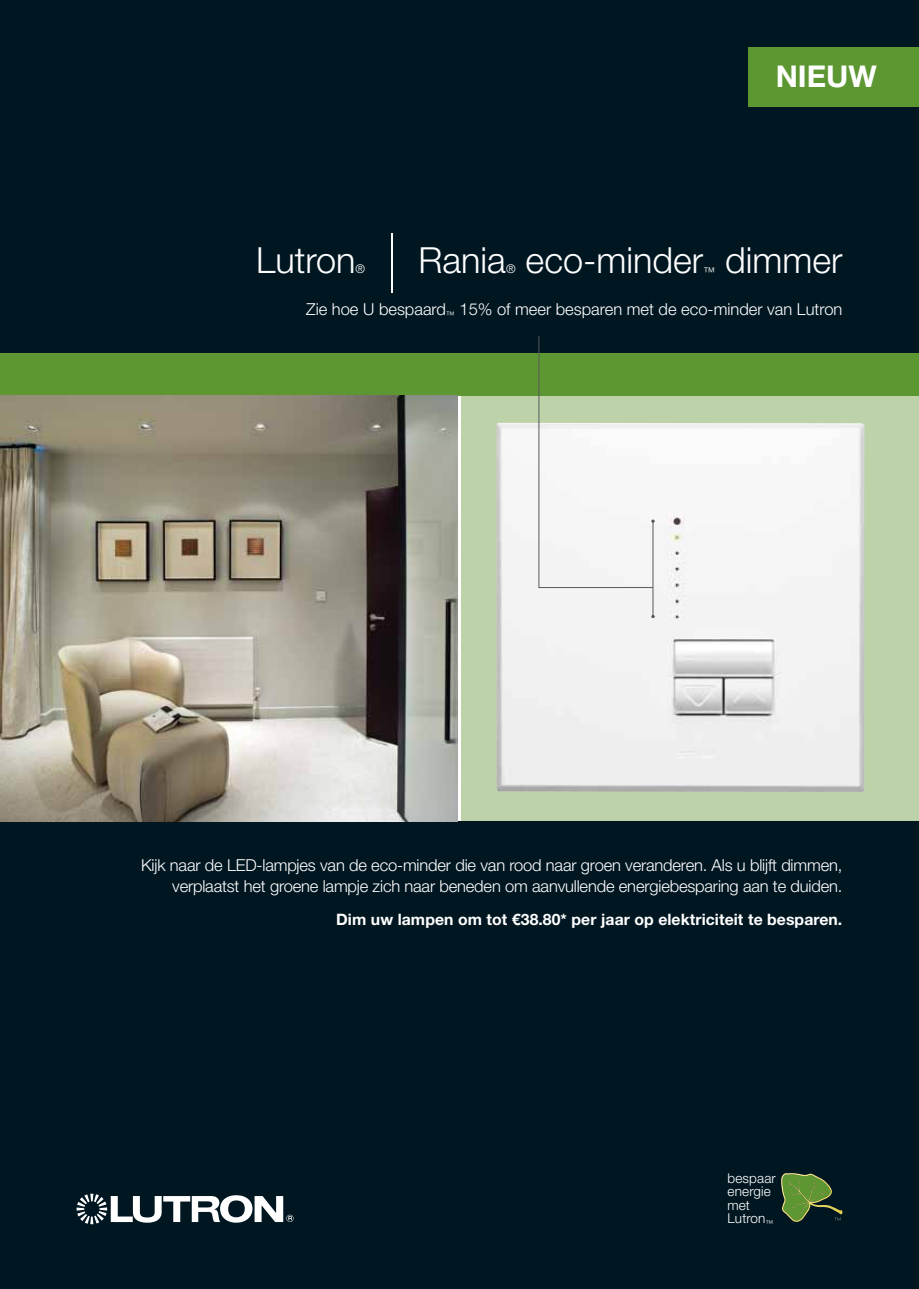
<style>
.page{position:relative;width:919px;height:1289px;background:#fff}
.page>*{position:absolute;margin:0;border:0;box-sizing:border-box;transform-origin:0 0}
.t1{font:300 36px "Helvetica Neue LT Std";color:#fff}
.t2{font:700 30px "Helvetica Neue LT Std";color:#fff}
.t3{font:300 16.5px/21px "Helvetica Neue LT Std";letter-spacing:-.01em;color:#fff;text-align:right}
.t4{font:300 16.5px "Helvetica Neue";color:#fff}
.t5{font:700 15.75px "Helvetica Neue LT Std";letter-spacing:.005em;color:#fff}
.t6{font:300 13.5px/13.5px "Helvetica Neue LT Std";letter-spacing:.01em;color:#fff}
.t7{font:300 12px "Helvetica Neue LT Std";color:#fff}
.s1{font-weight:200;font-size:59.7px}
</style>
<div class="page">
<div style="left:461px;top:395px;width:457px;height:426px;background:#bdd2a9"></div>
<div style="left:0;top:0;width:918px;height:353px;background:#001722"></div>
<div style="left:0;top:353px;width:918px;height:42px;background:#5d9732"></div>
<div style="left:0;top:821px;width:918px;height:467px;background:#001722"></div>
<svg style="left:77px;top:1193px;width:216px;height:31px"></svg>
<img style="left:496px;top:422px;width:369px;height:370px">
<hr style="left:652px;top:521px;width:1px;height:95px;background:#58595b">
<svg style="left:538px;top:336px;width:116px;height:252px"></svg>
<div style="left:748px;top:47px;width:170px;height:59px;background:#5d9732"></div>
<img style="left:0;top:395px;width:457px;height:426px">
<svg style="left:781px;top:1173px;width:61px;height:48px"></svg>
<h2 class="t2" style="left:775px;top:65px;width:103px">NIEUW</h2>
<h1 class="t1" style="left:385px;top:247px;width:122px"><span class="s1">|</span> Rania</h1>
<h1 class="t1" style="left:256px;top:247px;width:101px">Lutron</h1>
<h1 class="t1" style="left:725px;top:247px;width:119px">dimmer</h1>
<p class="t4" style="left:306px;top:303px;width:537px">Zie hoe U bespaard<sub>™</sub> 15% of meer besparen met de eco-minder van Lutron</p>
<h1 class="t1" style="left:525px;top:247px;width:179px">eco-minder</h1>
<p class="t7" style="left:355px;top:264px;width:11px">®</p>
<p class="t7" style="left:506px;top:264px;width:11px">®</p>
<p class="t7" style="left:703px;top:267px;width:13px">™</p>
<p class="t3" style="left:141px;top:857px;width:702px">Kijk naar de LED-lampjes van de eco-minder die van rood naar groen veranderen. Als u blijft dimmen, verplaatst het groene lampje zich naar beneden om aanvullende energiebesparing aan te duiden.</p>
<p class="t5" style="left:336px;top:914px;width:507px">Dim uw lampen om tot €38.80* per jaar op elektriciteit te besparen.</p>
<p class="t6" style="left:727px;top:1172px;width:50px">bespaar energie met<br>Lutron<sub>™</sub></p>
</div>
